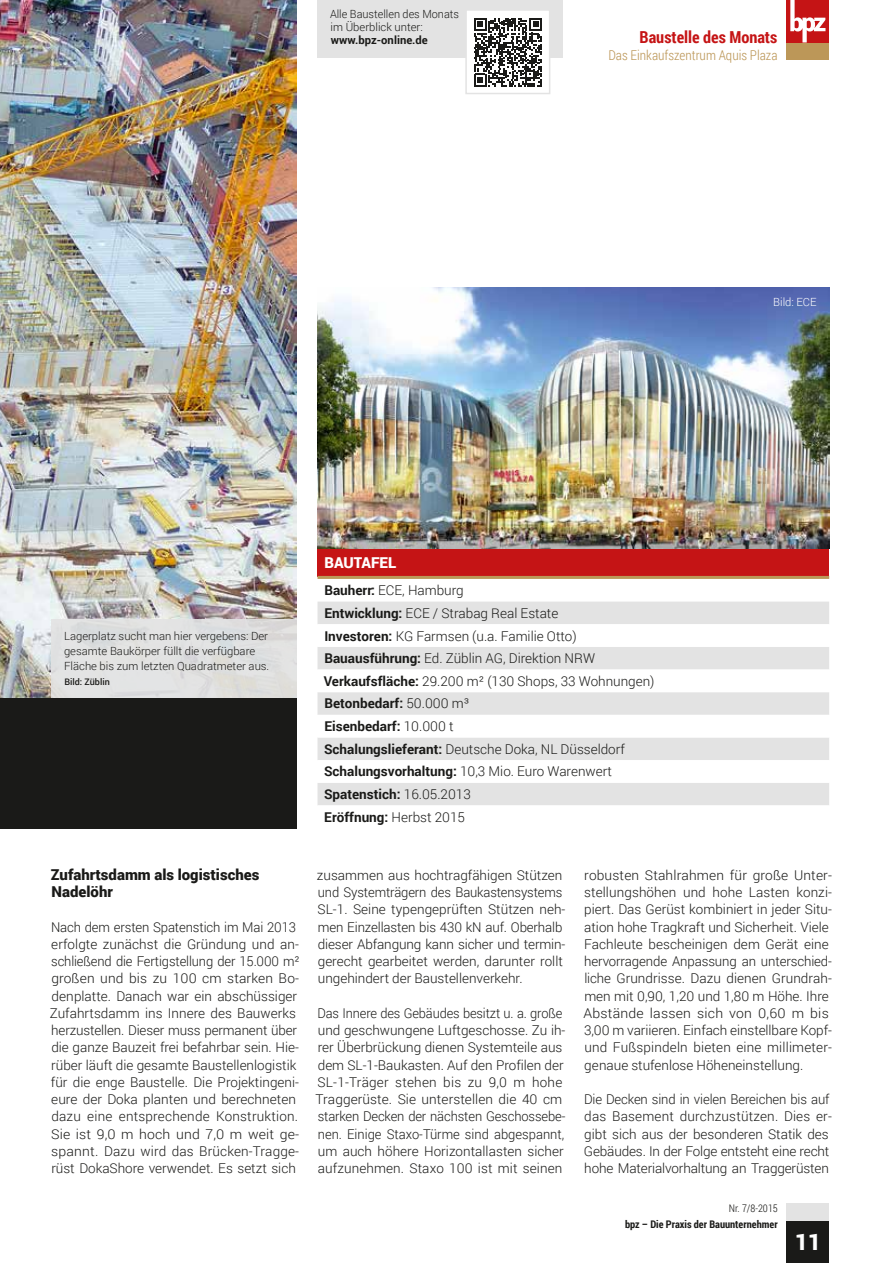
<style>
.page{position:relative;width:893px;height:1263px;background:#fff}
.page>*{position:absolute;margin:0;border:0;box-sizing:border-box;transform-origin:0 0}
.t1{font:900 22.5px "Roboto";color:#fff}
.t2{font:700 16.5px "Roboto Condensed";color:#c51415}
.t3{font:900 15px/17.2px "Roboto";color:#1a1a18}
.t4{font:900 15px "Roboto";color:#fff}
.t5{font:300 13.5px/17.2px "Roboto";color:#1a1a18}
.t6{font:300 13.5px/17.2px "Roboto";color:#1a1a18;scale:.95 1}
.t7{font:300 13.5px "Roboto Condensed";color:#bc9758}
.t8{font:300 11.25px/15px "Roboto";color:#1a1a18}
.t9{font:700 11.25px "Roboto";color:#1a1a18}
.t10{font:300 11.25px "Roboto";color:#fff}
.t11{font:700 10.5px "Roboto Condensed";color:#1a1a18}
.t12{font:300 10.5px "Roboto Condensed";color:#1a1a18}
.t13{font:500 9px "Roboto";color:#1a1a18}
.s1{font-weight:700}
</style>
<div class="page">
<img style="left:0;top:0;width:296px;height:698px">
<div style="left:0;top:698px;width:296px;height:130px;background:#1a1a18"></div>
<div style="left:51px;top:620px;width:245px;height:78px;background:#e3e3e3"></div>
<img style="left:317px;top:287px;width:512px;height:262px">
<div style="left:317px;top:549px;width:512px;height:28px;background:#c51415"></div>
<div style="left:317px;top:602px;width:512px;height:22px;background:#e3e3e3"></div>
<svg style="left:317px;top:647px;width:512px;height:158px;fill:#e3e3e3"></svg>
<hr style="left:317px;top:576px;width:512px;height:3px;background:#bc9758">
<div style="left:317px;top:0;width:246px;height:58px;background:#e3e3e3"></div>
<div style="left:466px;top:10px;width:84px;height:83px;background:#fff"></div>
<svg style="left:474px;top:18px;width:68px;height:68px"></svg>
<div style="left:465px;top:9px;width:85px;height:85px;border:2px solid #e3e3e3"></div>
<div style="left:787px;top:1220px;width:42px;height:43px;background:#1a1a18"></div>
<div style="left:787px;top:43px;width:42px;height:17px;background:#bc9758"></div>
<div style="left:787px;top:0;width:42px;height:43px;background:#c51415"></div>
<svg style="left:790px;top:0;width:35px;height:43px"></svg>
<div style="left:787px;top:1203px;width:42px;height:17px;background:#e3e3e3"></div>
<p class="t8" style="left:330px;top:7px;width:131px;line-height:13.5px">Alle Baustellen des Monats im Überblick unter:</p>
<p class="t9" style="left:331px;top:32px;width:99px">www.bpz-online.de</p>
<p class="t2" style="left:639px;top:25px;width:139px">Baustelle des Monats</p>
<p class="t7" style="left:608px;top:45px;width:171px">Das Einkaufszentrum Aquis Plaza</p>
<p class="t10" style="left:773px;top:294px;width:45px">Bild: ECE</p>
<p class="t8" style="left:64px;top:628px;width:207px">Lagerplatz sucht man hier vergebens: Der gesamte Baukörper füllt die verfügbare<br>Fläche bis zum letzten Quadratmeter aus.</p>
<p class="t13" style="left:64px;top:676px;width:47px">Bild: Züblin</p>
<p class="t4" style="left:324px;top:552px;width:73px">BAUTAFEL</p>
<p class="t5" style="left:324px;top:579px;width:332px;line-height:22.6px"><span class="s1">Bauherr:</span> ECE, Hamburg<br><span class="s1">Entwicklung:</span> ECE / Strabag Real Estate<br><span class="s1">Investoren:</span> KG Farmsen (u.a. Familie Otto)<br><span class="s1">Bauausführung:</span> Ed. Züblin AG, Direktion NRW <span class="s1">Verkaufsfläche:</span> 29.200 m² (130 Shops, 33 Wohnungen)<br><span class="s1">Betonbedarf:</span> 50.000 m³<br><span class="s1">Eisenbedarf:</span> 10.000 t<br><span class="s1">Schalungslieferant:</span> Deutsche Doka, NL Düsseldorf <span class="s1">Schalungsvorhaltung:</span> 10,3 Mio. Euro Warenwert <span class="s1">Spatenstich:</span> 16.05.2013<br><span class="s1">Eröffnung:</span> Herbst 2015</p>
<p class="t3" style="left:51px;top:865px;width:210px">Zufahrtsdamm als logistisches<br>Nadelöhr</p>
<p class="t5" style="left:50px;top:918px;width:252px">Nach dem ersten Spatenstich im Mai 2013 erfolgte zunächst die Gründung und an&shy;schließend die Fertigstellung der 15.000 m² großen und bis zu 100 cm starken Bo&shy;denplatte. Danach war ein abschüssiger Zufahrtsdamm ins Innere des Bauwerks herzustellen. Dieser muss permanent über die ganze Bauzeit frei befahrbar sein. Hie&shy;rüber läuft die gesamte Baustellenlogistik für die enge Baustelle. Die Projektingeni&shy;eure der Doka planten und berechneten dazu eine entsprechende Konstruktion.<br>Sie ist 9,0 m hoch und 7,0 m weit ge&shy;spannt. Dazu wird das Brücken-Tragge&shy;rüst DokaShore verwendet. Es setzt sich</p>
<p class="t5" style="left:317px;top:866px;width:250px">zusammen aus hochtragfähigen Stützen und Systemträgern des Baukastensystems SL-1. Seine typengeprüften Stützen neh&shy;men Einzellasten bis 430 kN auf. Oberhalb dieser Abfangung kann sicher und termin&shy;gerecht gearbeitet werden, darunter rollt ungehindert der Baustellenverkehr.</p>
<p class="t6" style="left:316px;top:1004px;width:264px">Das Innere des Gebäudes besitzt u. a. große und geschwungene Luftgeschosse. Zu ih&shy;rer Überbrückung dienen Systemteile aus dem SL-1-Baukasten. Auf den Profilen der SL-1-Träger stehen bis zu 9,0 m hohe Traggerüste. Sie unterstellen die 40 cm starken Decken der nächsten Geschossebe&shy;nen. Einige Staxo-Türme sind abgespannt, um auch höhere Horizontallasten sicher aufzunehmen. Staxo 100 ist mit seinen</p>
<p class="t5" style="left:583px;top:866px;width:250px">robusten Stahlrahmen für große Unter&shy;stellungshöhen und hohe Lasten konzi&shy;piert. Das Gerüst kombiniert in jeder Situ&shy;ation hohe Tragkraft und Sicherheit. Viele Fachleute bescheinigen dem Gerät eine hervorragende Anpassung an unterschied&shy;liche Grundrisse. Dazu dienen Grundrah&shy;men mit 0,90, 1,20 und 1,80 m Höhe. Ihre Abstände lassen sich von 0,60 m bis 3,00 m variieren. Einfach einstellbare Kopf&shy;und Fußspindeln bieten eine millimeter&shy;genaue stufenlose Höheneinstellung.</p>
<p class="t5" style="left:584px;top:1090px;width:249px">Die Decken sind in vielen Bereichen bis auf das Basement durchzustützen. Dies er&shy;gibt sich aus der besonderen Statik des Gebäudes. In der Folge entsteht eine recht hohe Materialvorhaltung an Traggerüsten</p>
<p class="t12" style="left:729px;top:1201px;width:50px">Nr. 7/8-2015</p>
<p class="t11" style="left:625px;top:1217px;width:154px">bpz – Die Praxis der Bauunternehmer</p>
<h1 class="t1" style="left:795px;top:1226px;width:28px">11</h1>
</div>
